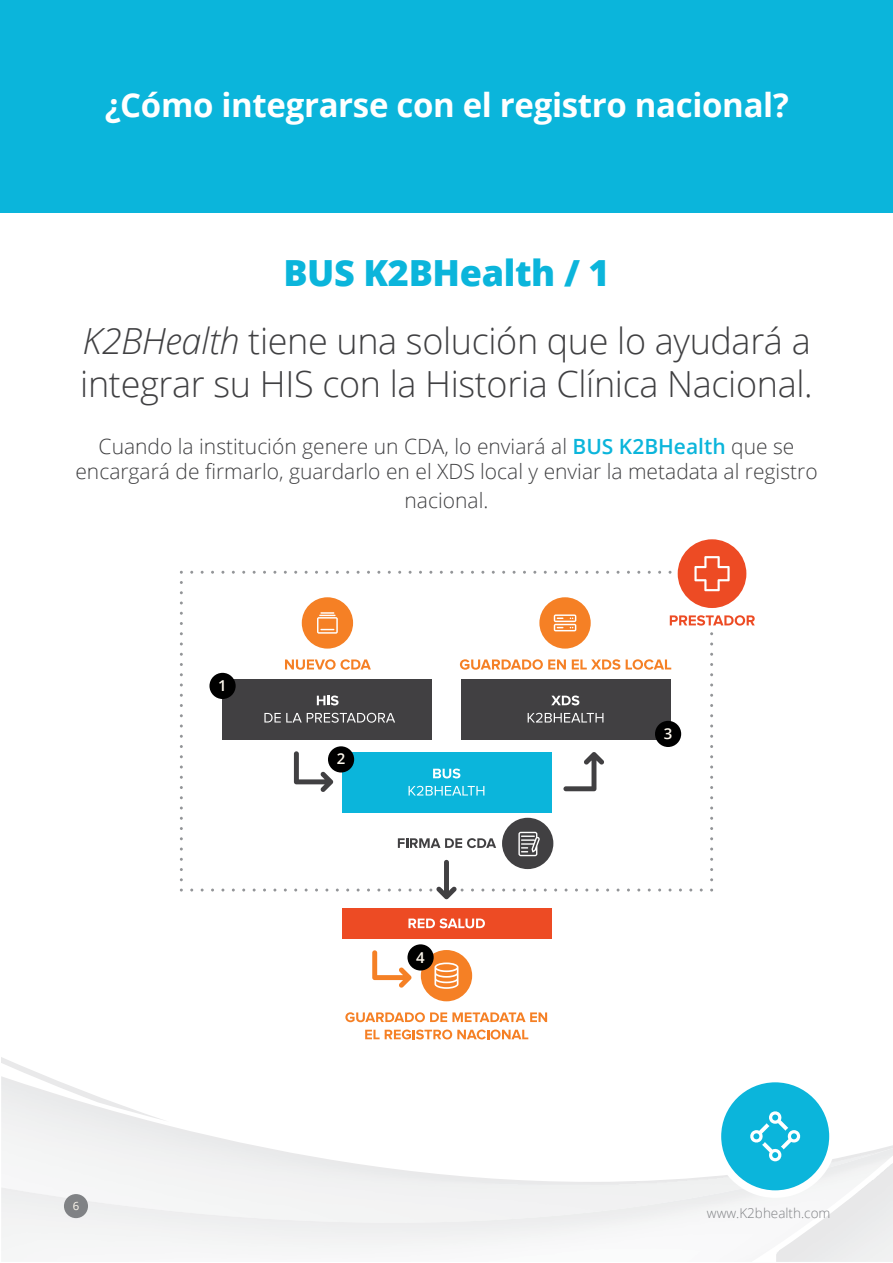
<style>
.page{position:relative;width:893px;height:1263px;background:#fff}
.page>*{position:absolute;margin:0;border:0;box-sizing:border-box;transform-origin:0 0}
.t1{font:300 36px/43.2px "Open Sans";letter-spacing:-.01em;color:#404042}
.t2{font:800 36px "Open Sans";letter-spacing:-.01em;color:#0bb5db}
.t3{font:700 33px "Open Sans";letter-spacing:-.01em;color:#fff}
.t4{font:300 21px/25.2px "Open Sans";color:#404042;text-align:center}
.t5{font:600 15px "Open Sans";color:#fffaf0}
.t6{font:300 13.5px "Open Sans";color:#808285}
.t7{font:11.4px "Open Sans";color:#fffaf0}
.s1{font-style:italic}
.s2{font-weight:600;color:#0bb5db}
</style>
<div class="page">
<svg style="left:1px;top:1057px;width:44px;height:19px"></svg>
<div style="left:64px;top:1194px;width:24px;height:24px;background:#808285;border-radius:50%"></div>
<svg style="left:670px;top:615px;width:85px;height:11px"></svg>
<div style="left:342px;top:908px;width:209px;height:31px;background:#ed4b24"></div>
<svg style="left:408px;top:918px;width:77px;height:10px"></svg>
<svg style="left:345px;top:1012px;width:202px;height:10px"></svg>
<svg style="left:365px;top:1029px;width:163px;height:10px"></svg>
<svg style="left:372px;top:950px;width:40px;height:38px"></svg>
<svg style="left:190px;top:571px;width:481px;height:3px"></svg>
<div style="left:223px;top:679px;width:209px;height:60px;background:#414042"></div>
<svg style="left:317px;top:695px;width:22px;height:10px"></svg>
<svg style="left:264px;top:713px;width:131px;height:10px"></svg>
<div style="left:461px;top:679px;width:209px;height:60px;background:#414042"></div>
<svg style="left:551px;top:695px;width:28px;height:10px"></svg>
<svg style="left:528px;top:713px;width:75px;height:9px"></svg>
<div style="left:342px;top:752px;width:209px;height:60px;background:#0bb5db"></div>
<svg style="left:433px;top:768px;width:27px;height:10px"></svg>
<svg style="left:409px;top:786px;width:75px;height:9px"></svg>
<svg style="left:285px;top:659px;width:86px;height:11px"></svg>
<svg style="left:460px;top:659px;width:106px;height:11px"></svg>
<svg style="left:572px;top:659px;width:48px;height:11px"></svg>
<svg style="left:626px;top:659px;width:45px;height:11px"></svg>
<div style="left:302px;top:597px;width:51px;height:52px;background:#f58025;border-radius:50%"></div>
<svg style="left:294px;top:751px;width:39px;height:41px"></svg>
<svg style="left:563px;top:752px;width:41px;height:39px"></svg>
<div style="left:421px;top:950px;width:51px;height:51px;background:#f58025;border-radius:50%"></div>
<svg style="left:434px;top:962px;width:24px;height:27px"></svg>
<svg style="left:317px;top:612px;width:21px;height:22px"></svg>
<div style="left:502px;top:818px;width:51px;height:51px;background:#414042;border-radius:50%"></div>
<svg style="left:190px;top:832px;width:513px;height:67px"></svg>
<div style="left:678px;top:539px;width:68px;height:69px;background:#ed4b24;border-radius:50%"></div>
<svg style="left:694px;top:556px;width:36px;height:35px"></svg>
<div style="left:539px;top:597px;width:52px;height:52px;background:#f58025;border-radius:50%"></div>
<svg style="left:554px;top:614px;width:22px;height:17px"></svg>
<div style="left:714px;top:1075px;width:123px;height:123px;background:#fff;border-radius:50%"></div>
<div style="left:721px;top:1082px;width:108px;height:108px;background:#0bb5db;border-radius:50%"></div>
<svg style="left:750px;top:1111px;width:143px;height:151px"></svg>
<div style="left:0;top:0;width:893px;height:213px;background:#0bb5db"></div>
<div style="left:209px;top:673px;width:27px;height:26px;background:#000;border-radius:50%"></div>
<div style="left:328px;top:746px;width:26px;height:26px;background:#000;border-radius:50%"></div>
<div style="left:407px;top:944px;width:27px;height:26px;background:#000;border-radius:50%"></div>
<div style="left:655px;top:721px;width:26px;height:26px;background:#000;border-radius:50%"></div>
<h2 class="t3" style="left:105px;top:82px;width:685px">¿Cómo integrarse con el registro nacional?</h2>
<h1 class="t2" style="left:283px;top:245px;width:328px">BUS K2BHealth / 1</h1>
<h1 class="t1" style="left:80px;top:318px;width:734px"><span class="s1">K2BHealth</span> tiene una solución que lo ayudará a integrar su HIS con la Historia Clínica Nacional.</h1>
<p class="t4" style="left:75px;top:433px;width:744px">Cuando la institución genere un CDA, lo enviará al <span class="s2">BUS K2BHealth</span> que se encargará de firmarlo, guardarlo en el XDS local y enviar la metadata al registro</p>
<p class="t4" style="left:405px;top:487px;width:85px">nacional.</p>
<p class="t7" style="left:73px;top:1197px;width:8px">6</p>
<p class="t5" style="left:218px;top:675px;width:10px">1</p>
<p class="t5" style="left:337px;top:749px;width:10px">2</p>
<p class="t5" style="left:416px;top:947px;width:10px">4</p>
<p class="t5" style="left:664px;top:723px;width:10px">3</p>
<p class="t6" style="left:707px;top:1204px;width:125px">www.K2bhealth.com</p>
</div>
